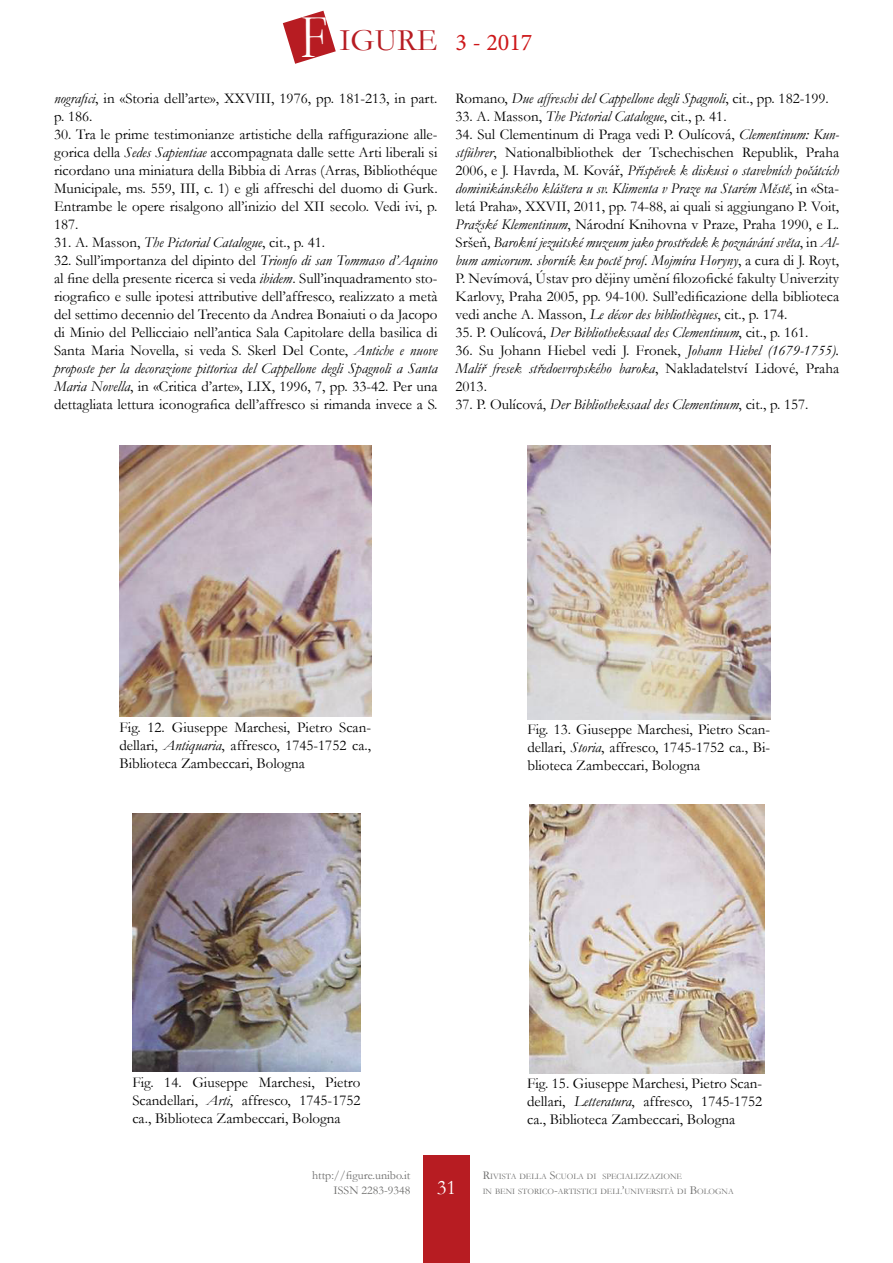
<style>
.page{position:relative;width:893px;height:1263px;background:#fff}
.page>*{position:absolute;margin:0;border:0;box-sizing:border-box;transform-origin:0 0}
.t1{font:24px "Minion Pro";color:#cd1719}
.t2{font:21px "Garamond";color:#fff}
.t3{font:15px/18px "Garamond";color:#000;text-align:justify}
.t4{font:italic 15px "Garamond";color:#000}
.t5{font:12px/14.4px "Garamond";color:#6d6d6c;text-align:right}
.t6{font:8.4px "Garamond";color:#6d6d6c}
.s1{font-family:"Garamond";font-size:63.3px;color:#fff}
.s2{font-family:"Garamond";font-size:31.5px;color:#b71c22}
.s3{font-style:italic}
.s4{font-style:normal}
.s5{font-size:12px}
</style>
<div class="page">
<div style="left:423px;top:1155px;width:46px;height:108px;background:#b71c22"></div>
<svg style="left:283px;top:11px;width:53px;height:53px"></svg>
<img style="left:120px;top:445px;width:251px;height:271px">
<img style="left:527px;top:445px;width:243px;height:275px">
<img style="left:132px;top:813px;width:228px;height:258px">
<img style="left:530px;top:804px;width:235px;height:269px">
<h1 class="t1" style="left:301px;top:27px;width:233px"><span class="s1">F</span> <span class="s2">IGURE</span> 3 - 2017</h1>
<p class="t3" style="left:54px;top:91px;width:385px"><span class="s3">nografici</span>, in «Storia dell’arte», XXVIII, 1976, pp. 181-213, in part. p. 186.</p>
<p class="t3" style="left:54px;top:127px;width:385px">30. Tra le prime testimonianze artistiche della raffigurazione alle&shy;gorica della <span class="s3">Sedes Sapientiae</span> accompagnata dalle sette Arti liberali si ricordano una miniatura della Bibbia di Arras (Arras, Bibliothéque Municipale, ms. 559, III, c. 1) e gli affreschi del duomo di Gurk.<br>Entrambe le opere risalgono all’inizio del XII secolo. Vedi ivi, p.<br>187.</p>
<p class="t3" style="left:54px;top:235px;width:273px">31. A. Masson, <span class="s3">The Pictorial Catalogue</span>, cit., p. 41.</p>
<p class="t3" style="left:54px;top:253px;width:385px">32. Sull’importanza del dipinto del <span class="s3">Trionfo di san Tommaso d’Aquino </span>al fine della presente ricerca si veda <span class="s3">ibidem</span>. Sull’inquadramento sto&shy;riografico e sulle ipotesi attributive dell’affresco, realizzato a metà del settimo decennio del Trecento da Andrea Bonaiuti o da Jacopo di Minio del Pellicciaio nell’antica Sala Capitolare della basilica di Santa Maria Novella, si veda S. Skerl Del Conte, <span class="s3">Antiche e nuove proposte per la decorazione pittorica del Cappellone degli Spagnoli a Santa Maria Novella</span>, in «Critica d’arte», LIX, 1996, 7, pp. 33-42. Per una dettagliata lettura iconografica dell’affresco si rimanda invece a S.</p>
<p class="t4" style="left:455px;top:94px;width:375px"><span class="s4">Romano,</span> Due affreschi del Cappellone degli Spagnoli<span class="s4">, cit., pp. 182-199.</span></p>
<p class="t3" style="left:455px;top:109px;width:273px">33. A. Masson, <span class="s3">The Pictorial Catalogue</span>, cit., p. 41.</p>
<p class="t3" style="left:455px;top:127px;width:385px">34. Sul Clementinum di Praga vedi P. Oulícová, <span class="s3">Clementinum: Kun&shy;stführer</span>, Nationalbibliothek der Tschechischen Republik, Praha 2006, e J. Havrda, M. Kovář, <span class="s3">Příspěvek k diskusi o stavebních počátcích dominikánského kláštera u sv. Klimenta v Praze na Starém Městě</span>, in «Sta&shy;letá Praha», XXVII, 2011, pp. 74-88, ai quali si aggiungano P. Voit, <span class="s3">Pražské Klementinum</span>, Národní Knihovna v Praze, Praha 1990, e L.<br>Sršeň, <span class="s3">Barokní jezuitské muzeum jako prostředek k poznávání světa</span>, in <span class="s3">Al&shy;bum amicorum. sborník ku poctě prof. Mojmíra Horyny</span>, a cura di J. Royt, P. Nevímová, Ústav pro dějiny umění filozofické fakulty Univerzity Karlovy, Praha 2005, pp. 94-100. Sull’edificazione della biblioteca vedi anche A. Masson, <span class="s3">Le décor des bibliothèques</span>, cit., p. 174.</p>
<p class="t4" style="left:455px;top:328px;width:354px"><span class="s4">35. P. Oulícová,</span> Der Bibliothekssaal des Clementinum<span class="s4">, cit., p. 161.</span></p>
<p class="t3" style="left:455px;top:343px;width:385px">36. Su Johann Hiebel vedi J. Fronek, <span class="s3">Johann Hiebel (1679-1755).<br>Malíř fresek středoevropského baroka</span>, Nakladatelství Lidové, Praha 2013.</p>
<p class="t4" style="left:455px;top:400px;width:354px"><span class="s4">37. P. Oulícová,</span> Der Bibliothekssaal des Clementinum<span class="s4">, cit., p. 157.</span></p>
<p class="t3" style="left:119px;top:720px;width:253px">Fig. 12. Giuseppe Marchesi, Pietro Scan&shy;dellari, <span class="s3">Antiquaria</span>, affresco, 1745-1752 ca., Biblioteca Zambeccari, Bologna</p>
<p class="t3" style="left:527px;top:722px;width:244px">Fig. 13. Giuseppe Marchesi, Pietro Scan&shy;dellari, <span class="s3">Storia</span>, affresco, 1745-1752 ca., Bi&shy;blioteca Zambeccari, Bologna</p>
<p class="t3" style="left:132px;top:1075px;width:230px">Fig. 14. Giuseppe Marchesi, Pietro Scandellari, <span class="s3">Arti</span>, affresco, 1745-1752 ca., Biblioteca Zambeccari, Bologna</p>
<p class="t3" style="left:527px;top:1076px;width:237px">Fig. 15. Giuseppe Marchesi, Pietro Scan&shy;dellari, <span class="s3">Letteratura</span>, affresco, 1745-1752 ca., Biblioteca Zambeccari, Bologna</p>
<p class="t5" style="left:312px;top:1169px;width:100px">http://figure.unibo.it<br>ISSN 2283-9348</p>
<p class="t6" style="left:483px;top:1173px;width:201px"><span class="s5">R</span>IVISTA DELLA <span class="s5">S</span>CUOLA DI SPECIALIZZAZIONE</p>
<h2 class="t2" style="left:437px;top:1179px;width:21px">31</h2>
<p class="t6" style="left:483px;top:1188px;width:252px">IN BENI STORICO<span class="s5">-</span>ARTISTICI DELL<span class="s5">’</span>UNIVERSITÀ DI <span class="s5">B</span>OLOGNA</p>
</div>
